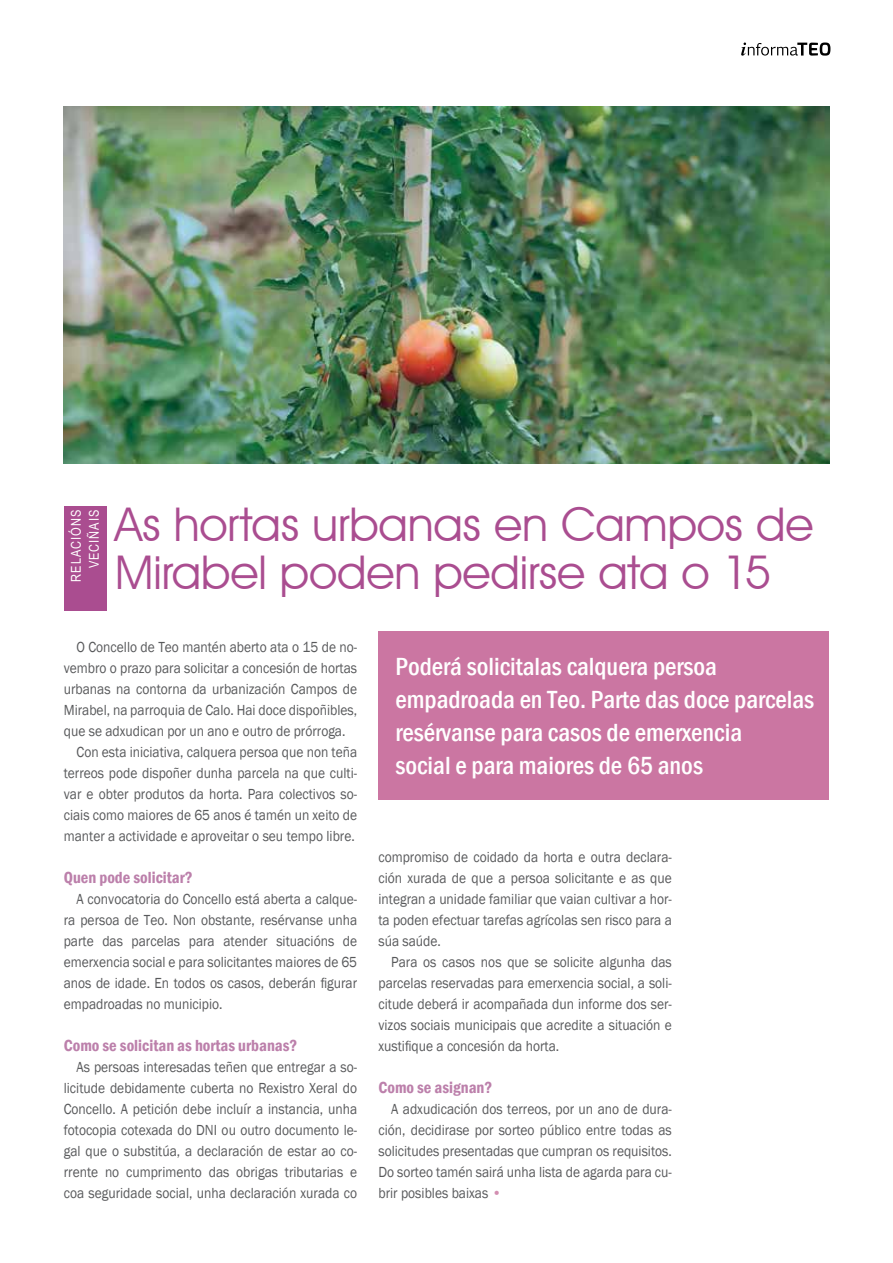
<style>
.page{position:relative;width:893px;height:1263px;background:#fff}
.page>*{position:absolute;margin:0;border:0;box-sizing:border-box;transform-origin:0 0}
.t1{font:46.5px "Avant Garde IT Cby BT";letter-spacing:-.005em;color:#aa4d90}
.t2{font:500 condensed 25.5px/33px "Franklin Gothic";color:#fff}
.t3{font:600 condensed 16.5px "Franklin Gothic";color:#bc80ab}
.t4{font:15px/21px "Franklin Gothic";color:#58595b;text-align:justify;scale:.9 1}
.t5{font:13.5px "Arial Narrow";letter-spacing:.07em;color:#fff}
.s1{color:#d38eb1}
</style>
<div class="page">
<svg style="left:741px;top:43px;width:89px;height:13px"></svg>
<img style="left:64px;top:106px;width:765px;height:357px">
<div style="left:378px;top:631px;width:451px;height:168px;background:#cb76a2"></div>
<div style="left:64px;top:506px;width:42px;height:104px;background:#aa4d90"></div>
<p class="t5" style="left:66px;top:582px;width:73px;rotate:-90deg">RELACIÓNS</p>
<p class="t5" style="left:84px;top:568px;width:60px;rotate:-90deg">VECIÑAIS</p>
<h1 class="t1" style="left:115px;top:496px;width:700px">As hortas urbanas en Campos de</h1>
<h1 class="t1" style="left:115px;top:544px;width:658px">Mirabel poden pedirse ata o 15</h1>
<p class="t4" style="left:77px;top:637px;width:313px">O Concello de Teo mantén aberto ata o 15 de no-</p>
<p class="t4" style="left:64px;top:658px;width:328px">vembro o prazo para solicitar a concesión de hortas</p>
<p class="t4" style="left:64px;top:679px;width:328px">urbanas na contorna da urbanización Campos de</p>
<p class="t4" style="left:64px;top:700px;width:328px">Mirabel, na parroquia de Calo. Hai doce dispoñibles,</p>
<p class="t4" style="left:64px;top:721px;width:315px">que se adxudican por un ano e outro de prórroga.</p>
<p class="t4" style="left:77px;top:742px;width:313px">Con esta iniciativa, calquera persoa que non teña</p>
<p class="t4" style="left:64px;top:763px;width:327px">terreos pode dispoñer dunha parcela na que culti-</p>
<p class="t4" style="left:64px;top:784px;width:327px">var e obter produtos da horta. Para colectivos so-</p>
<p class="t4" style="left:64px;top:805px;width:327px">ciais como maiores de 65 anos é tamén un xeito de</p>
<p class="t4" style="left:64px;top:826px;width:325px">manter a actividade e aproveitar o seu tempo libre.</p>
<p class="t3" style="left:64px;top:867px;width:130px">Quen pode solicitar?</p>
<p class="t4" style="left:64px;top:889px;width:327px;text-indent:13px">A convocatoria do Concello está aberta a calque&shy;ra persoa de Teo. Non obstante, resérvanse unha parte das parcelas para atender situacións de emerxencia social e para solicitantes maiores de 65 anos de idade. En todos os casos, deberán figurar empadroadas no municipio.</p>
<p class="t3" style="left:64px;top:1035px;width:235px">Como se solicitan as hortas urbanas?</p>
<p class="t4" style="left:64px;top:1057px;width:328px;text-indent:13px">As persoas interesadas teñen que entregar a so&shy;licitude debidamente cuberta no Rexistro Xeral do Concello. A petición debe incluír a instancia, unha fotocopia cotexada do DNI ou outro documento le&shy;gal que o substitúa, a declaración de estar ao co&shy;rrente no cumprimento das obrigas tributarias e coa seguridade social, unha declaración xurada co</p>
<h2 class="t2" style="left:395px;top:649px;width:420px">Poderá solicitalas calquera persoa empadroada en Teo. Parte das doce parcelas resérvanse para casos de emerxencia<br>social e para maiores de 65 anos</h2>
<p class="t4" style="left:378px;top:847px;width:328px">compromiso de coidado da horta e outra declara&shy;ción xurada de que a persoa solicitante e as que integran a unidade familiar que vaian cultivar a hor&shy;ta poden efectuar tarefas agrícolas sen risco para a súa saúde.</p>
<p class="t4" style="left:378px;top:952px;width:328px;text-indent:13px">Para os casos nos que se solicite algunha das parcelas reservadas para emerxencia social, a soli&shy;citude deberá ir acompañada dun informe dos ser&shy;vizos sociais municipais que acredite a situación e xustifique a concesión da horta.</p>
<p class="t3" style="left:378px;top:1077px;width:115px">Como se asignan?</p>
<p class="t4" style="left:378px;top:1099px;width:328px;text-indent:13px">A adxudicación dos terreos, por un ano de dura&shy;ción, decidirase por sorteo público entre todas as solicitudes presentadas que cumpran os requisitos.<br>Do sorteo tamén sairá unha lista de agarda para cu&shy;brir posibles baixas <span class="s1">•</span></p>
</div>
